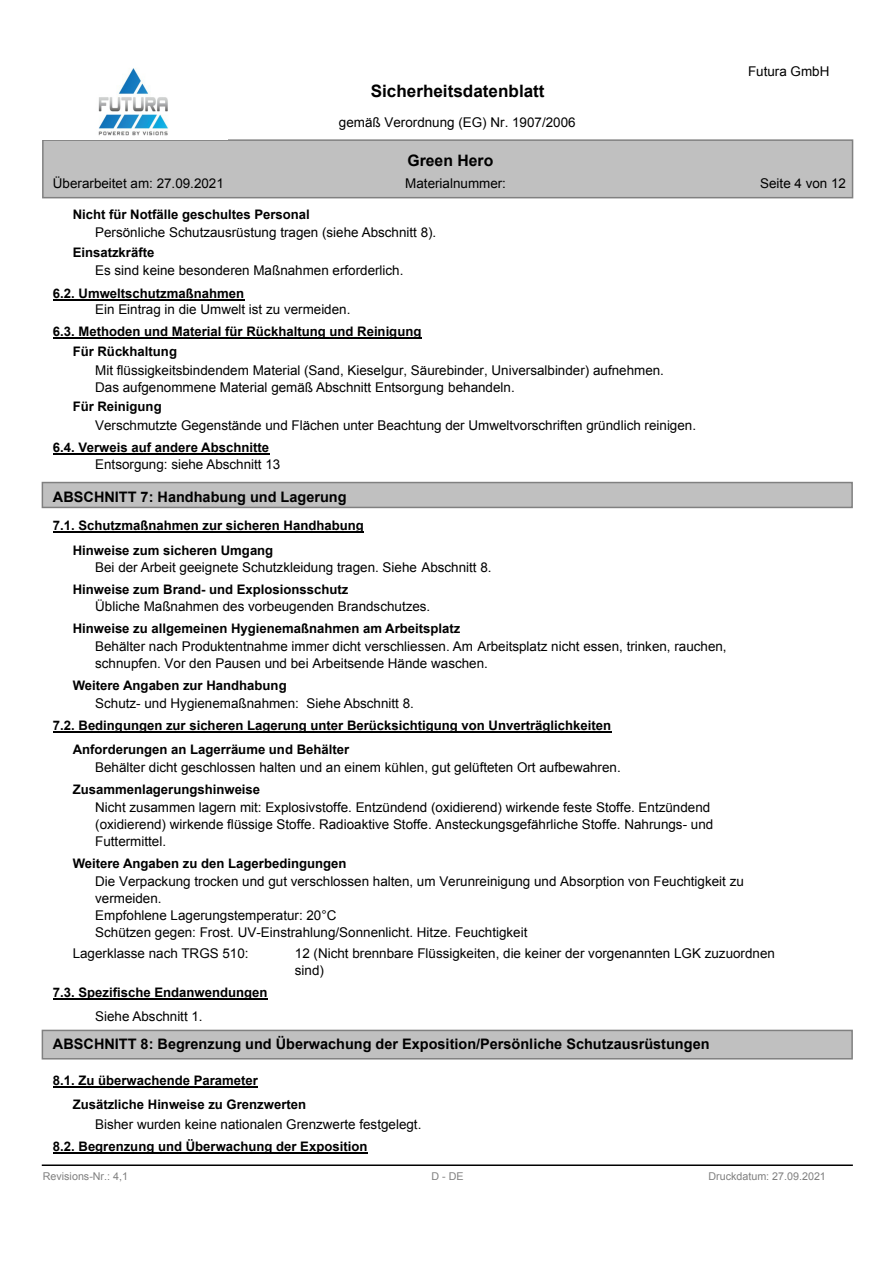
<style>
.page{position:relative;width:893px;height:1262px;background:#fff}
.page>*{position:absolute;margin:0;border:0;box-sizing:border-box;transform-origin:0 0}
.t1{font:700 17.1px "Arial";color:#000}
.t2{font:700 15.75px "Arial";color:#000}
.t3{font:700 14.4px "Arial";color:#000}
.t4{font:13.35px/17.1px "Arial";color:#000}
.t5{font:700 13.2px "Arial";color:#000}
.t6{font:10.8px "Arial";color:#808080}
</style>
<div class="page">
<div style="left:42px;top:139px;width:811px;height:59px;background:#c0c0c0;border:2px solid #808080"></div>
<div style="left:42px;top:482px;width:811px;height:26px;background:#c0c0c0;border:2px solid #808080"></div>
<div style="left:42px;top:1029px;width:811px;height:30px;background:#c0c0c0;border:2px solid #808080"></div>
<hr style="left:43px;top:1164px;width:809px;height:2px;background:#000">
<img style="left:98px;top:68px;width:70px;height:68px">
<hr style="left:53px;top:299px;width:191px;height:1px;background:#000">
<hr style="left:53px;top:338px;width:368px;height:1px;background:#000">
<hr style="left:53px;top:453px;width:216px;height:2px;background:#000">
<hr style="left:53px;top:531px;width:311px;height:1px;background:#000">
<hr style="left:53px;top:731px;width:558px;height:1px;background:#000">
<hr style="left:53px;top:998px;width:214px;height:1px;background:#000">
<hr style="left:53px;top:1086px;width:205px;height:1px;background:#000">
<hr style="left:53px;top:1152px;width:314px;height:1px;background:#000">
<p class="t1" style="left:371px;top:84px;width:175px">Sicherheitsdatenblatt</p>
<p class="t4" style="left:339px;top:115px;width:238px">gemäß Verordnung (EG) Nr. 1907/2006</p>
<p class="t2" style="left:407px;top:155px;width:87px">Green Hero</p>
<p class="t4" style="left:748px;top:64px;width:83px">Futura GmbH</p>
<p class="t4" style="left:53px;top:176px;width:172px">Überarbeitet am: 27.09.2021</p>
<p class="t4" style="left:405px;top:176px;width:102px">Materialnummer:</p>
<p class="t4" style="left:760px;top:176px;width:87px">Seite 4 von 12</p>
<p class="t5" style="left:73px;top:209px;width:239px">Nicht für Notfälle geschultes Personal</p>
<p class="t4" style="left:95px;top:225px;width:343px">Persönliche Schutzausrüstung tragen (siehe Abschnitt 8).</p>
<p class="t5" style="left:73px;top:247px;width:83px">Einsatzkräfte</p>
<p class="t4" style="left:95px;top:263px;width:310px">Es sind keine besonderen Maßnahmen erforderlich.</p>
<p class="t4" style="left:95px;top:302px;width:257px">Ein Eintrag in die Umwelt ist zu vermeiden.</p>
<p class="t5" style="left:53px;top:288px;width:193px">6.2. Umweltschutzmaßnahmen</p>
<p class="t5" style="left:53px;top:327px;width:370px">6.3. Methoden und Material für Rückhaltung und Reinigung</p>
<p class="t4" style="left:95px;top:363px;width:570px">Mit flüssigkeitsbindendem Material (Sand, Kieselgur, Säurebinder, Universalbinder) aufnehmen.<br>Das aufgenommene Material gemäß Abschnitt Entsorgung behandeln.</p>
<p class="t5" style="left:73px;top:346px;width:106px">Für Rückhaltung</p>
<p class="t5" style="left:73px;top:401px;width:90px">Für Reinigung</p>
<p class="t4" style="left:95px;top:418px;width:602px">Verschmutzte Gegenstände und Flächen unter Beachtung der Umweltvorschriften gründlich reinigen.</p>
<p class="t5" style="left:53px;top:442px;width:218px">6.4. Verweis auf andere Abschnitte</p>
<p class="t3" style="left:53px;top:491px;width:295px">ABSCHNITT 7: Handhabung und Lagerung</p>
<p class="t5" style="left:53px;top:520px;width:312px">7.1. Schutzmaßnahmen zur sicheren Handhabung</p>
<p class="t4" style="left:95px;top:560px;width:398px">Bei der Arbeit geeignete Schutzkleidung tragen. Siehe Abschnitt 8.</p>
<p class="t4" style="left:95px;top:457px;width:187px">Entsorgung: siehe Abschnitt 13</p>
<p class="t5" style="left:73px;top:545px;width:202px">Hinweise zum sicheren Umgang</p>
<p class="t5" style="left:73px;top:584px;width:277px">Hinweise zum Brand- und Explosionsschutz</p>
<p class="t4" style="left:95px;top:599px;width:337px">Übliche Maßnahmen des vorbeugenden Brandschutzes.</p>
<p class="t5" style="left:73px;top:623px;width:389px">Hinweise zu allgemeinen Hygienemaßnahmen am Arbeitsplatz</p>
<p class="t4" style="left:95px;top:638px;width:633px">Behälter nach Produktentnahme immer dicht verschliessen. Am Arbeitsplatz nicht essen, trinken, rauchen, schnupfen. Vor den Pausen und bei Arbeitsende Hände waschen.</p>
<p class="t5" style="left:73px;top:680px;width:215px">Weitere Angaben zur Handhabung</p>
<p class="t5" style="left:53px;top:720px;width:559px">7.2. Bedingungen zur sicheren Lagerung unter Berücksichtigung von Unverträglichkeiten</p>
<p class="t4" style="left:95px;top:760px;width:527px">Behälter dicht geschlossen halten und an einem kühlen, gut gelüfteten Ort aufbewahren.</p>
<p class="t4" style="left:95px;top:695px;width:320px">Schutz- und Hygienemaßnahmen: Siehe Abschnitt 8.</p>
<p class="t5" style="left:73px;top:744px;width:278px">Anforderungen an Lagerräume und Behälter</p>
<p class="t5" style="left:73px;top:784px;width:189px">Zusammenlagerungshinweise</p>
<p class="t4" style="left:95px;top:799px;width:619px">Nicht zusammen lagern mit: Explosivstoffe. Entzündend (oxidierend) wirkende feste Stoffe. Entzündend (oxidierend) wirkende flüssige Stoffe. Radioaktive Stoffe. Ansteckungsgefährliche Stoffe. Nahrungs- und<br>Futtermittel.</p>
<p class="t5" style="left:73px;top:858px;width:275px">Weitere Angaben zu den Lagerbedingungen</p>
<p class="t4" style="left:95px;top:873px;width:650px">Die Verpackung trocken und gut verschlossen halten, um Verunreinigung und Absorption von Feuchtigkeit zu vermeiden.<br>Empfohlene Lagerungstemperatur: 20°C<br>Schützen gegen: Frost. UV-Einstrahlung/Sonnenlicht. Hitze. Feuchtigkeit</p>
<p class="t4" style="left:73px;top:946px;width:177px">Lagerklasse nach TRGS 510:</p>
<p class="t5" style="left:53px;top:987px;width:216px">7.3. Spezifische Endanwendungen</p>
<p class="t4" style="left:95px;top:1009px;width:109px">Siehe Abschnitt 1.</p>
<p class="t3" style="left:53px;top:1038px;width:658px">ABSCHNITT 8: Begrenzung und Überwachung der Exposition/Persönliche Schutzausrüstungen</p>
<p class="t5" style="left:53px;top:1075px;width:206px">8.1. Zu überwachende Parameter</p>
<p class="t4" style="left:95px;top:1117px;width:328px">Bisher wurden keine nationalen Grenzwerte festgelegt.</p>
<p class="t4" style="left:295px;top:946px;width:481px">12 (Nicht brennbare Flüssigkeiten, die keiner der vorgenannten LGK zuzuordnen sind)</p>
<p class="t5" style="left:73px;top:1099px;width:235px">Zusätzliche Hinweise zu Grenzwerten</p>
<p class="t5" style="left:53px;top:1141px;width:316px">8.2. Begrenzung und Überwachung der Exposition</p>
<p class="t6" style="left:43px;top:1172px;width:87px">Revisions-Nr.: 4,1</p>
<p class="t6" style="left:431px;top:1172px;width:34px">D-DE</p>
<p class="t6" style="left:708px;top:1172px;width:119px">Druckdatum: 27.09.2021</p>
</div>
